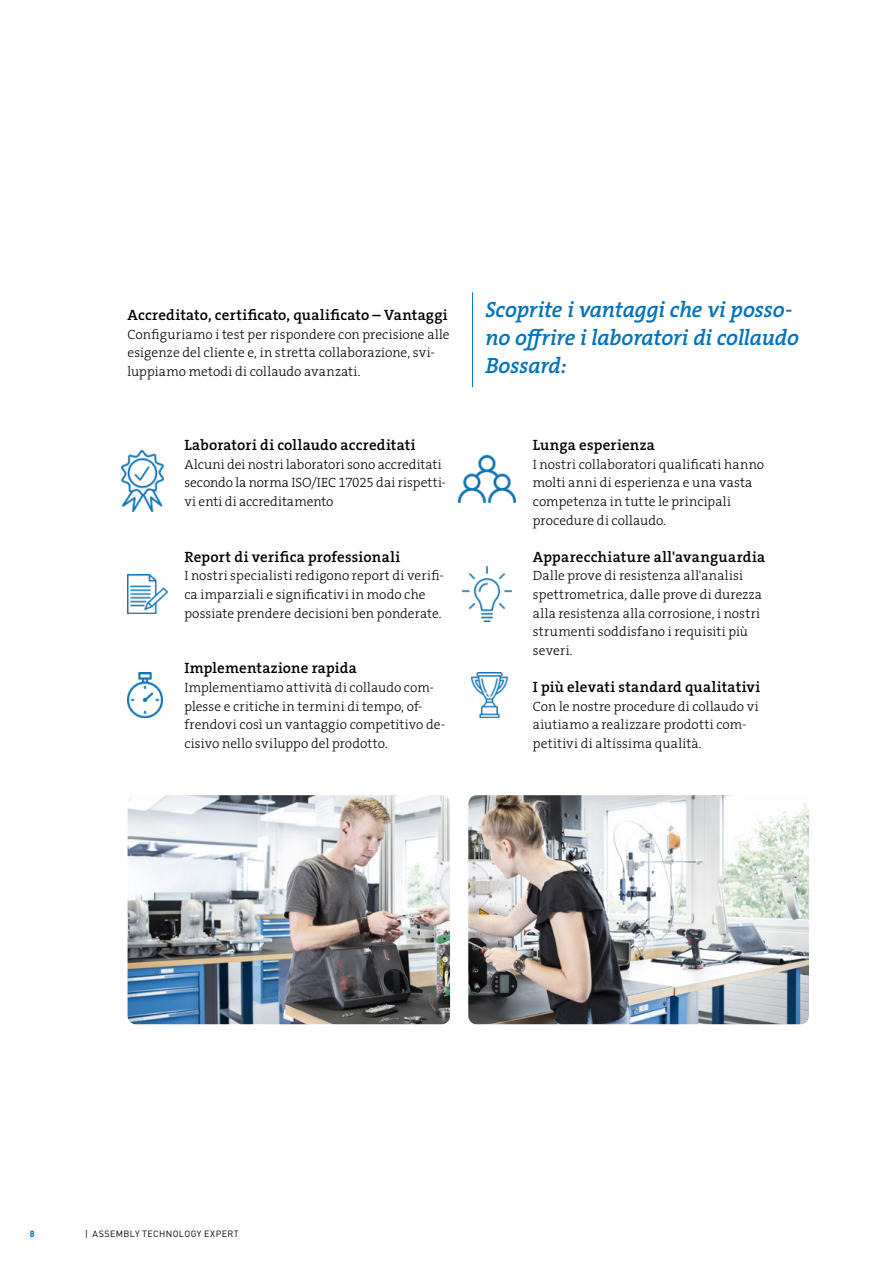
<style>
.page{position:relative;width:893px;height:1263px;background:#fff}
.page>*{position:absolute;margin:0;border:0;box-sizing:border-box;transform-origin:0 0}
.t1{font:22.2px/27.9px "The Serif HP6 Se Bld IT";letter-spacing:-.01em;color:#0072bb}
.t2{font:15px "The Serif HP6 Se Bld";letter-spacing:.015em;color:#000}
.t3{font:13.5px/18.6px "The Serif HP3 Lig";letter-spacing:.01em;color:#000}
.t4{font:9px "DINOT";letter-spacing:.04em;color:#000}
.t5{font:700 9px "DINOT";color:#0072bb}
</style>
<div class="page">
<img style="left:462px;top:566px;width:49px;height:55px">
<img style="left:472px;top:673px;width:35px;height:44px">
<img style="left:128px;top:574px;width:39px;height:39px">
<img style="left:458px;top:455px;width:57px;height:47px">
<img style="left:122px;top:451px;width:42px;height:60px">
<img style="left:127px;top:673px;width:35px;height:44px">
<img style="left:128px;top:795px;width:681px;height:229px">
<hr style="left:472px;top:292px;width:1px;height:95px;background:#0072bb">
<p class="t2" style="left:128px;top:305px;width:322px">Accreditato, certificato, qualificato – Vantaggi</p>
<p class="t3" style="left:128px;top:325px;width:324px">Configuriamo i test per rispondere con precisione alle esigenze del cliente e, in stretta collaborazione, svi&shy;luppiamo metodi di collaudo avanzati.</p>
<p class="t2" style="left:184px;top:435px;width:233px">Laboratori di collaudo accreditati</p>
<p class="t3" style="left:184px;top:455px;width:263px">Alcuni dei nostri laboratori sono accreditati secondo la norma ISO/IEC 17025 dai rispetti&shy;vi enti di accreditamento</p>
<p class="t2" style="left:184px;top:547px;width:217px">Report di verifica professionali</p>
<p class="t3" style="left:184px;top:567px;width:261px">I nostri specialisti redigono report di verifi&shy;ca imparziali e significativi in modo che possiate prendere decisioni ben ponderate.</p>
<p class="t2" style="left:184px;top:658px;width:174px">Implementazione rapida</p>
<p class="t3" style="left:184px;top:678px;width:262px">Implementiamo attività di collaudo com&shy;plesse e critiche in termini di tempo, of&shy;frendovi così un vantaggio competitivo de&shy;cisivo nello sviluppo del prodotto.</p>
<h1 class="t1" style="left:485px;top:296px;width:315px">Scoprite i vantaggi che vi posso&shy;no offrire i laboratori di collaudo<br>Bossard:</h1>
<p class="t2" style="left:533px;top:435px;width:123px">Lunga esperienza</p>
<p class="t3" style="left:533px;top:455px;width:233px">I nostri collaboratori qualificati hanno molti anni di esperienza e una vasta competenza in tutte le principali procedure di collaudo.</p>
<p class="t2" style="left:533px;top:547px;width:234px">Apparecchiature all'avanguardia</p>
<p class="t3" style="left:533px;top:567px;width:231px">Dalle prove di resistenza all'analisi spettrometrica, dalle prove di durezza alla resistenza alla corrosione, i nostri strumenti soddisfano i requisiti più severi.</p>
<p class="t2" style="left:533px;top:677px;width:229px">I più elevati standard qualitativi</p>
<p class="t3" style="left:533px;top:697px;width:227px">Con le nostre procedure di collaudo vi aiutiamo a realizzare prodotti com&shy;petitivi di altissima qualità.</p>
<p class="t5" style="left:30px;top:1227px;width:6px">8</p>
<p class="t4" style="left:85px;top:1227px;width:155px">| ASSEMBLY TECHNOLOGY EXPERT</p>
</div>
